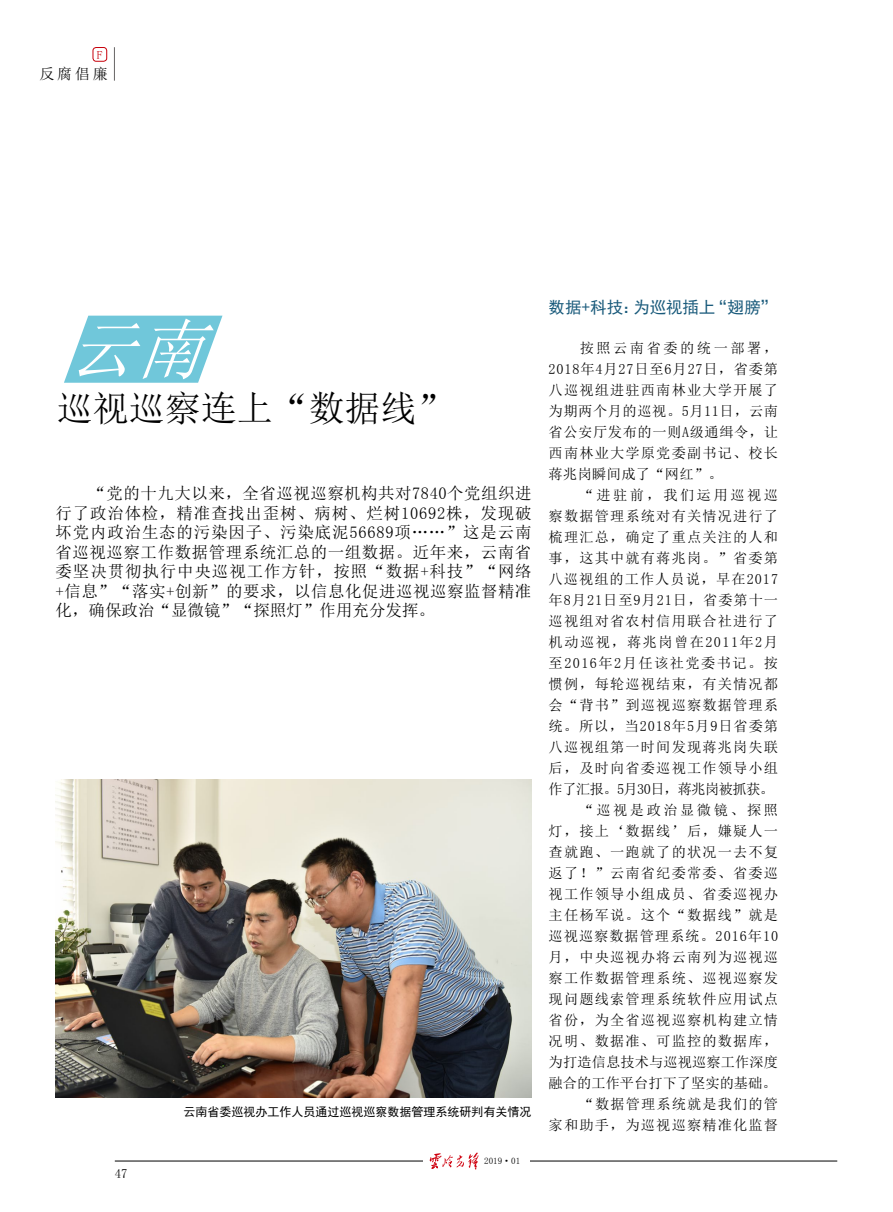
<style>
.page{position:relative;width:893px;height:1212px;background:#fff}
.page>*{position:absolute;margin:0;border:0;box-sizing:border-box;transform-origin:0 0}
.t1{font:italic 67.05px "Sim Sun";color:#fff}
.t2{font:36px "Sim Sun";color:#000}
.t3{font:16.5px/19.5px "Sim Sun";letter-spacing:.03em;color:#000;text-align:justify}
.t4{font:16.5px "Sim Hei";letter-spacing:-.005em;color:#195a7b}
.t5{font:15px "Sim Sun";color:#000}
.t6{font:14.25px/21px "Sim Sun";letter-spacing:.08em;color:#000;text-align:justify}
.t7{font:12.75px "Sim Sun";color:#000}
.t8{font:12px "Sim Hei";color:#000}
.t9{font:11.55px "Sim Sun";color:#c7000b}
.t10{font:9px "Sim Sun";color:#000}
</style>
<div class="page">
<hr style="left:115px;top:1161px;width:722px;height:1px;background:#000">
<div style="left:423px;top:1152px;width:106px;height:17px;background:#fff"></div>
<svg style="left:430px;top:1152px;width:48px;height:17px"></svg>
<div style="left:93px;top:47px;width:14px;height:14px;border:1px solid #c7000b;border-radius:3px"></div>
<hr style="left:114px;top:47px;width:1px;height:34px;background:#666464">
<svg style="left:64px;top:316px;width:158px;height:67px"></svg>
<img style="left:56px;top:780px;width:475px;height:317px">
<p class="t9" style="left:97px;top:49px;width:7px">F</p>
<p class="t5" style="left:40px;top:66px;width:70px">反腐倡廉</p>
<h1 class="t1" style="left:67px;top:316px;width:160px">云南</h1>
<h2 class="t2" style="left:57px;top:390px;width:397px">巡视巡察连上“数据线”</h2>
<p class="t3" style="left:56px;top:483px;width:478px;text-indent:34px">“党的十九大以来，全省巡视巡察机构共对7840个党组织进行了政治体检，精准查找出歪树、病树、烂树10692株，发现破坏党内政治生态的污染因子、污染底泥56689项……”这是云南省巡视巡察工作数据管理系统汇总的一组数据。近年来，云南省委坚决贯彻执行中央巡视工作方针，按照“数据+科技”“网络+信息”“落实+创新”的要求，以信息化促进巡视巡察监督精准化，确保政治“显微镜”“探照灯”作用充分发挥。</p>
<p class="t8" style="left:184px;top:1106px;width:350px">云南省委巡视办工作人员通过巡视巡察数据管理系统研判有关情况</p>
<p class="t7" style="left:115px;top:1166px;width:14px">47</p>
<p class="t10" style="left:484px;top:1156px;width:37px">2019·01</p>
<p class="t4" style="left:549px;top:299px;width:230px">数据+科技：为巡视插上“翅膀”</p>
<p class="t6" style="left:549px;top:337px;width:231px;text-indent:31px">按照云南省委的统一部署，2018年4月27日至6月27日，省委第八巡视组进驻西南林业大学开展了为期两个月的巡视。5月11日，云南省公安厅发布的一则A级通缉令，让西南林业大学原党委副书记、校长蒋兆岗瞬间成了“网红”。</p>
<p class="t6" style="left:549px;top:484px;width:231px;text-align:right">“进驻前，我们运用巡视巡<br>察数据管理系统对有关情况进行了梳理汇总，确定了重点关注的人和事，这其中就有蒋兆岗。”省委第八巡视组的工作人员说，早在2017年8月21日至9月21日，省委第十一巡视组对省农村信用联合社进行了机动巡视，蒋兆岗曾在2011年2月至2016年2月任该社党委书记。按惯例，每轮巡视结束，有关情况都会“背书”到巡视巡察数据管理系统。所以，当2018年5月9日省委第八巡视组第一时间发现蒋兆岗失联后，及时向省委巡视工作领导小组作了汇报。5月30日，蒋兆岗被抓获。“巡视是政治显微镜、探照<br>灯，接上‘数据线’后，嫌疑人一查就跑、一跑就了的状况一去不复返了！”云南省纪委常委、省委巡视工作领导小组成员、省委巡视办主任杨军说。这个“数据线”就是巡视巡察数据管理系统。2016年10月，中央巡视办将云南列为巡视巡察工作数据管理系统、巡视巡察发现问题线索管理系统软件应用试点省份，为全省巡视巡察机构建立情况明、数据准、可监控的数据库，为打造信息技术与巡视巡察工作深度融合的工作平台打下了坚实的基础。“数据管理系统就是我们的管<br>家和助手，为巡视巡察精准化监督</p>
</div>
